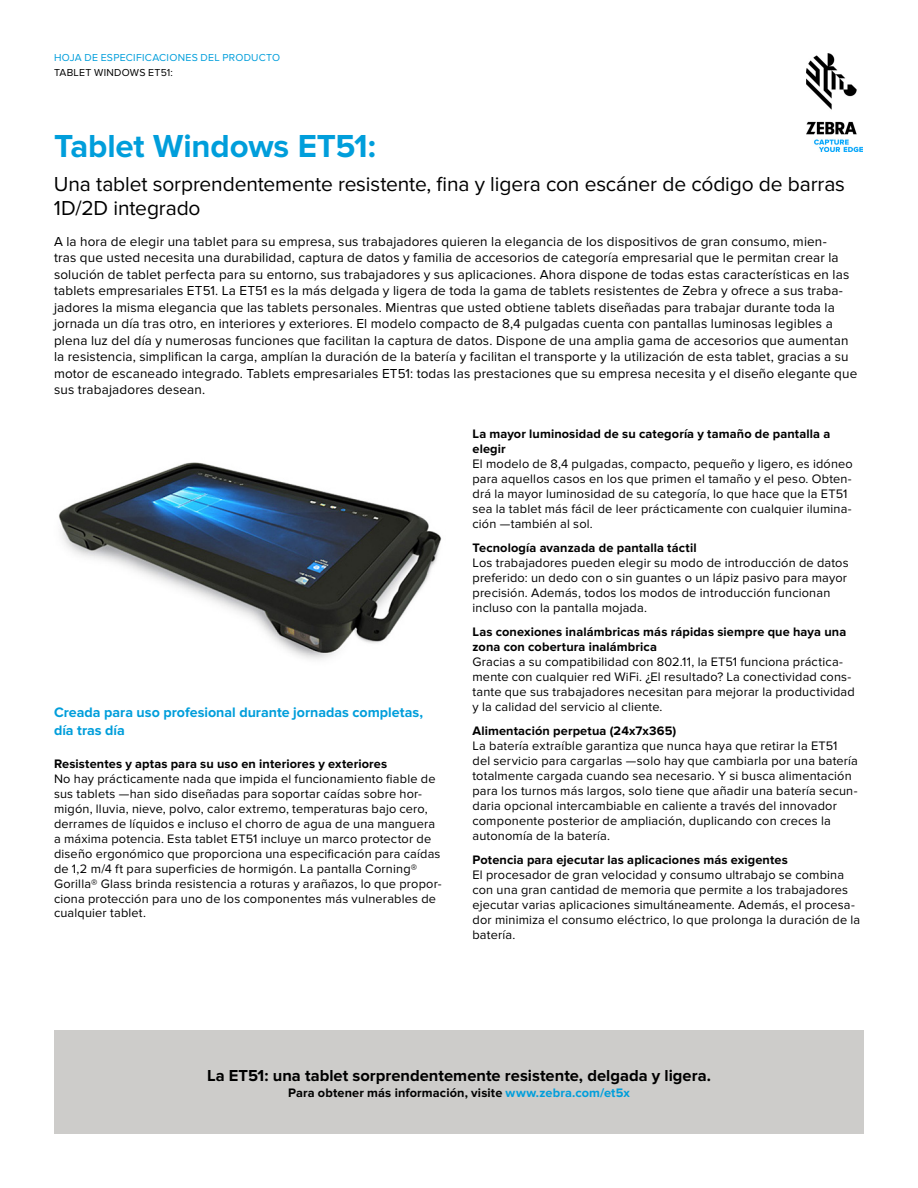
<style>
.page{position:relative;width:918px;height:1188px;background:#fff}
.page>*{position:absolute;margin:0;border:0;box-sizing:border-box;transform-origin:0 0}
.t1{font:700 33px "Proxima Nova";letter-spacing:-.005em;color:#009edb}
.t2{font:21px/24px "Proxima Nova";letter-spacing:-.005em;color:#000}
.t3{font:700 16.5px "Proxima Nova";color:#000}
.t4{font:700 14.25px/17.2px "Proxima Nova";color:#009edb}
.t5{font:13.5px/16.5px "Proxima Nova";letter-spacing:.01em;color:#000}
.t6{font:12.75px/15px "Proxima Nova";letter-spacing:.015em;color:#000}
.t7{font:700 12.75px/15px "Proxima Nova";letter-spacing:.01em;color:#000}
.t8{font:10.5px "Proxima Nova";letter-spacing:.025em;color:#009edb}
.t9{font:10.5px "Proxima Nova";letter-spacing:.025em;color:#000}
.s1{color:#009edb}
</style>
<div class="page">
<img style="left:806px;top:54px;width:56px;height:97px">
<div style="left:54px;top:1031px;width:810px;height:103px;background:#cdccca"></div>
<img style="left:59px;top:462px;width:383px;height:198px">
<p class="t8" style="left:54px;top:52px;width:228px">HOJA DE ESPECIFICACIONES DEL PRODUCTO</p>
<p class="t9" style="left:54px;top:66px;width:120px">TABLET WINDOWS ET51:</p>
<h1 class="t1" style="left:54px;top:127px;width:324px">Tablet Windows ET51:</h1>
<h2 class="t2" style="left:54px;top:173px;width:793px">Una tablet sorprendentemente resistente, fina y ligera con escáner de código de barras<br>1D/2D integrado</h2>
<p class="t5" style="left:54px;top:233px;width:805px">A la hora de elegir una tablet para su empresa, sus trabajadores quieren la elegancia de los dispositivos de gran consumo, mien-<br>tras que usted necesita una durabilidad, captura de datos y familia de accesorios de categoría empresarial que le permitan crear la solución de tablet perfecta para su entorno, sus trabajadores y sus aplicaciones. Ahora dispone de todas estas características en las tablets empresariales ET51. La ET51 es la más delgada y ligera de toda la gama de tablets resistentes de Zebra y ofrece a sus traba&shy;jadores la misma elegancia que las tablets personales. Mientras que usted obtiene tablets diseñadas para trabajar durante toda la jornada un día tras otro, en interiores y exteriores. El modelo compacto de 8,4 pulgadas cuenta con pantallas luminosas legibles a plena luz del día y numerosas funciones que facilitan la captura de datos. Dispone de una amplia gama de accesorios que aumentan la resistencia, simplifican la carga, amplían la duración de la batería y facilitan el transporte y la utilización de esta tablet, gracias a su motor de escaneado integrado. Tablets empresariales ET51: todas las prestaciones que su empresa necesita y el diseño elegante que sus trabajadores desean.</p>
<p class="t4" style="left:54px;top:704px;width:371px">Creada para uso profesional durante jornadas completas, día tras día</p>
<p class="t7" style="left:54px;top:756px;width:335px">Resistentes y aptas para su uso en interiores y exteriores</p>
<p class="t6" style="left:54px;top:771px;width:389px">No hay prácticamente nada que impida el funcionamiento fiable de sus tablets —han sido diseñadas para soportar caídas sobre hor&shy;migón, lluvia, nieve, polvo, calor extremo, temperaturas bajo cero, derrames de líquidos e incluso el chorro de agua de una manguera a máxima potencia. Esta tablet ET51 incluye un marco protector de diseño ergonómico que proporciona una especificación para caídas de 1,2 m/4 ft para superficies de hormigón. La pantalla Corning® Gorilla® Glass brinda resistencia a roturas y arañazos, lo que propor&shy;ciona protección para uno de los componentes más vulnerables de cualquier tablet.</p>
<p class="t7" style="left:472px;top:426px;width:359px">La mayor luminosidad de su categoría y tamaño de pantalla a elegir</p>
<p class="t6" style="left:472px;top:456px;width:382px">El modelo de 8,4 pulgadas, compacto, pequeño y ligero, es idóneo para aquellos casos en los que primen el tamaño y el peso. Obten&shy;drá la mayor luminosidad de su categoría, lo que hace que la ET51 sea la tablet más fácil de leer prácticamente con cualquier ilumina&shy;ción —también al sol.</p>
<p class="t7" style="left:472px;top:540px;width:226px">Tecnología avanzada de pantalla táctil</p>
<p class="t6" style="left:472px;top:555px;width:378px">Los trabajadores pueden elegir su modo de introducción de datos preferido: un dedo con o sin guantes o un lápiz pasivo para mayor precisión. Además, todos los modos de introducción funcionan incluso con la pantalla mojada.</p>
<p class="t7" style="left:472px;top:624px;width:375px">Las conexiones inalámbricas más rápidas siempre que haya una zona con cobertura inalámbrica</p>
<p class="t6" style="left:472px;top:654px;width:384px">Gracias a su compatibilidad con 802.11, la ET51 funciona práctica&shy;mente con cualquier red WiFi. ¿El resultado? La conectividad cons&shy;tante que sus trabajadores necesitan para mejorar la productividad y la calidad del servicio al cliente.</p>
<p class="t7" style="left:472px;top:723px;width:205px">Alimentación perpetua (24x7x365)</p>
<p class="t6" style="left:472px;top:738px;width:387px">La batería extraíble garantiza que nunca haya que retirar la ET51 del servicio para cargarlas —solo hay que cambiarla por una batería totalmente cargada cuando sea necesario. Y si busca alimentación para los turnos más largos, solo tiene que añadir una batería secun&shy;daria opcional intercambiable en caliente a través del innovador componente posterior de ampliación, duplicando con creces la autonomía de la batería.</p>
<p class="t7" style="left:472px;top:852px;width:317px">Potencia para ejecutar las aplicaciones más exigentes</p>
<p class="t6" style="left:472px;top:867px;width:389px">El procesador de gran velocidad y consumo ultrabajo se combina con una gran cantidad de memoria que permite a los trabajadores ejecutar varias aplicaciones simultáneamente. Además, el procesa&shy;dor minimiza el consumo eléctrico, lo que prolonga la duración de la batería.</p>
<p class="t3" style="left:207px;top:1066px;width:505px">La ET51: una tablet sorprendentemente resistente, delgada y ligera.</p>
<p class="t7" style="left:288px;top:1085px;width:343px">Para obtener más información, visite <span class="s1">www.zebra.com/et5x</span></p>
</div>
